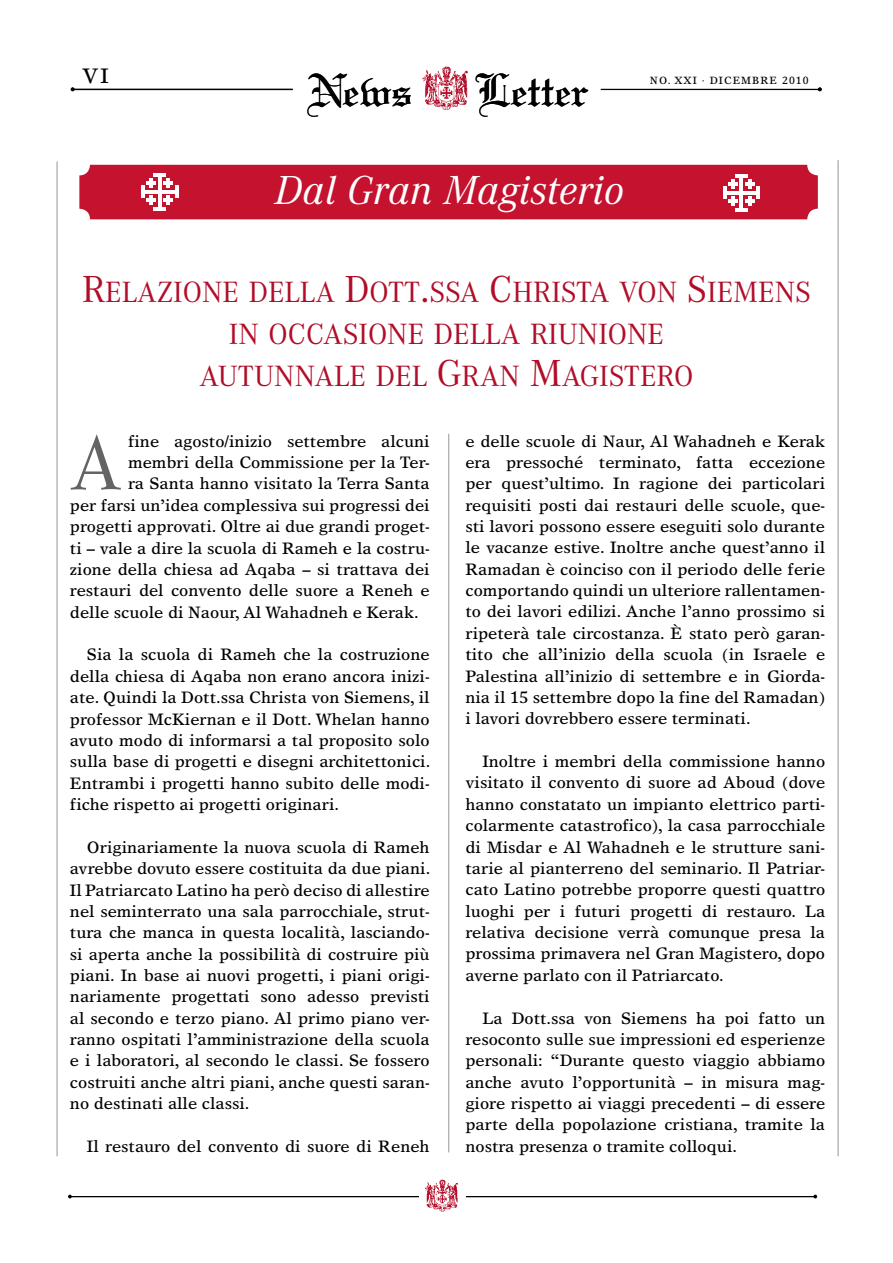
<style>
.page{position:relative;width:893px;height:1263px;background:#fff}
.page>*{position:absolute;margin:0;border:0;box-sizing:border-box;transform-origin:0 0}
.t1{font:80.25px "Corporate A";color:#636466}
.t2{font:49.35px "Linotext";color:#000}
.t3{font:italic 42px "Corporate A";letter-spacing:.01em;color:#fff}
.t4{font:30.45px/42px "Corporate A";color:#b10d28}
.t5{font:21px "Times Europa";color:#000}
.t6{font:16.5px/21.3px "Times Europa";color:#000;text-align:justify}
.t7{font:10.5px "Times Europa";letter-spacing:.1em;color:#000}
.s1{font-size:39px}
</style>
<div class="page">
<hr style="left:70px;top:1196px;width:746px;height:1px;background:#000">
<div style="left:419px;top:1184px;width:47px;height:19px;background:#fff"></div>
<img style="left:424px;top:1179px;width:34px;height:33px">
<hr style="left:601px;top:89px;width:219px;height:1px;background:#000">
<svg style="left:422px;top:66px;width:46px;height:44px"></svg>
<hr style="left:74px;top:89px;width:219px;height:1px;background:#000">
<svg style="left:71px;top:87px;width:4px;height:4px"></svg>
<svg style="left:818px;top:87px;width:4px;height:4px"></svg>
<hr style="left:838px;top:160px;width:1px;height:996px;background:#939598">
<hr style="left:57px;top:162px;width:1px;height:994px;background:#939598">
<div style="left:79px;top:165px;width:739px;height:54px;background:#c4122f;border-radius:11px"></div>
<hr style="left:141px;top:185px;width:4px;height:13px;background:#fff">
<hr style="left:154px;top:207px;width:12px;height:4px;background:#fff">
<svg style="left:147px;top:196px;width:9px;height:9px"></svg>
<svg style="left:164px;top:196px;width:9px;height:9px"></svg>
<svg style="left:147px;top:173px;width:26px;height:15px"></svg>
<hr style="left:158px;top:174px;width:4px;height:35px;background:#fff">
<hr style="left:175px;top:185px;width:4px;height:13px;background:#fff">
<hr style="left:145px;top:190px;width:31px;height:3px;background:#fff">
<hr style="left:735px;top:208px;width:13px;height:4px;background:#fff">
<hr style="left:740px;top:175px;width:3px;height:35px;background:#fff">
<svg style="left:723px;top:174px;width:37px;height:32px"></svg>
<hr style="left:726px;top:191px;width:32px;height:4px;background:#fff">
<hr style="left:448px;top:434px;width:1px;height:718px;background:#939598">
<p class="t5" style="left:82px;top:64px;width:27px">VI</p>
<p class="t7" style="left:650px;top:74px;width:160px">No. XXI · dicembre 2010</p>
<h2 class="t2" style="left:307px;top:61px;width:107px">News</h2>
<h2 class="t2" style="left:475px;top:61px;width:116px">Letter</h2>
<h3 class="t3" style="left:275px;top:166px;width:350px">Dal Gran Magisterio</h3>
<h3 class="t4" style="left:229px;top:272px;width:584px;text-indent:-147px"><span class="s1">R</span>ELAZIONE DELLA <span class="s1">D</span>OTT<span class="s1">.</span>SSA <span class="s1">C</span>HRISTA VON <span class="s1">S</span>IEMENS<br>IN OCCASIONE DELLA RIUNI</h3>
<h3 class="t4" style="left:608px;top:314px;width:58px">ONE</h3>
<h3 class="t4" style="left:200px;top:356px;width:76px">AUTUNN</h3>
<h3 class="t4" style="left:315px;top:356px;width:380px">ALE DEL <span class="s1">G</span>RAN <span class="s1">M</span>AGISTERO</h3>
<h1 class="t1" style="left:70px;top:419px;width:53px">A</h1>
<p class="t6" style="left:128px;top:430px;width:303px">fine agosto/inizio settembre alcuni</p>
<p class="t6" style="left:128px;top:451px;width:303px">membri della Commissione per la Ter-</p>
<p class="t6" style="left:128px;top:473px;width:303px">ra Santa hanno visitato la Terra Santa</p>
<p class="t6" style="left:70px;top:494px;width:361px">per farsi un’idea complessiva sui progressi dei</p>
<p class="t6" style="left:70px;top:516px;width:361px">progetti approvati. Oltre ai due grandi proget-</p>
<p class="t6" style="left:70px;top:537px;width:361px">ti – vale a dire la scuola di Rameh e la costru-</p>
<p class="t6" style="left:70px;top:558px;width:361px">zione della chiesa ad Aqaba – si trattava dei</p>
<p class="t6" style="left:70px;top:580px;width:361px">restauri del convento delle suore a Reneh e</p>
<p class="t6" style="left:70px;top:601px;width:350px">delle scuole di Naour, Al Wahadneh e Kerak.</p>
<p class="t6" style="left:70px;top:644px;width:362px;text-indent:17px">Sia la scuola di Rameh che la costruzione della chiesa di Aqaba non erano ancora inizi&shy;ate. Quindi la Dott.ssa Christa von Siemens, il professor McKiernan e il Dott. Whelan hanno avuto modo di informarsi a tal proposito solo sulla base di progetti e disegni architettonici.<br>Entrambi i progetti hanno subito delle modi&shy;fiche rispetto ai progetti originari.</p>
<p class="t6" style="left:70px;top:836px;width:362px;text-indent:17px">Originariamente la nuova scuola di Rameh avrebbe dovuto essere costituita da due piani.<br>Il Patriarcato Latino ha però deciso di allestire nel seminterrato una sala parrocchiale, strut&shy;tura che manca in questa località, lasciando&shy;si aperta anche la possibilità di costruire più piani. In base ai nuovi progetti, i piani origi&shy;nariamente progettati sono adesso previsti al secondo e terzo piano. Al primo piano ver&shy;ranno ospitati l’amministrazione della scuola e i laboratori, al secondo le classi. Se fossero costruiti anche altri piani, anche questi saran&shy;no destinati alle classi.</p>
<p class="t6" style="left:87px;top:1135px;width:344px">Il restauro del convento di suore di Reneh</p>
<p class="t6" style="left:465px;top:430px;width:361px">e delle scuole di Naur, Al Wahadneh e Kerak era pressoché terminato, fatta eccezione per quest’ultimo. In ragione dei particolari requisiti posti dai restauri delle scuole, que&shy;sti lavori possono essere eseguiti solo durante le vacanze estive. Inoltre anche quest’anno il Ramadan è coinciso con il periodo delle ferie comportando quindi un ulteriore rallentamen&shy;to dei lavori edilizi. Anche l’anno prossimo si ripeterà tale circostanza. È stato però garan&shy;tito che all’inizio della scuola (in Israele e Palestina all’inizio di settembre e in Giorda&shy;nia il 15 settembre dopo la fine del Ramadan) i lavori dovrebbero essere terminati.</p>
<p class="t6" style="left:465px;top:750px;width:361px;text-indent:17px">Inoltre i membri della commissione hanno visitato il convento di suore ad Aboud (dove hanno constatato un impianto elettrico parti&shy;colarmente catastrofico), la casa parrocchiale di Misdar e Al Wahadneh e le strutture sani&shy;tarie al pianterreno del seminario. Il Patriar&shy;cato Latino potrebbe proporre questi quattro luoghi per i futuri progetti di restauro. La relativa decisione verrà comunque presa la prossima primavera nel Gran Magistero, dopo averne parlato con il Patriarcato.</p>
<p class="t6" style="left:465px;top:1007px;width:361px;text-indent:17px">La Dott.ssa von Siemens ha poi fatto un resoconto sulle sue impressioni ed esperienze personali: “Durante questo viaggio abbiamo anche avuto l’opportunità – in misura mag&shy;giore rispetto ai viaggi precedenti – di essere parte della popolazione cristiana, tramite la nostra presenza o tramite colloqui.</p>
</div>
